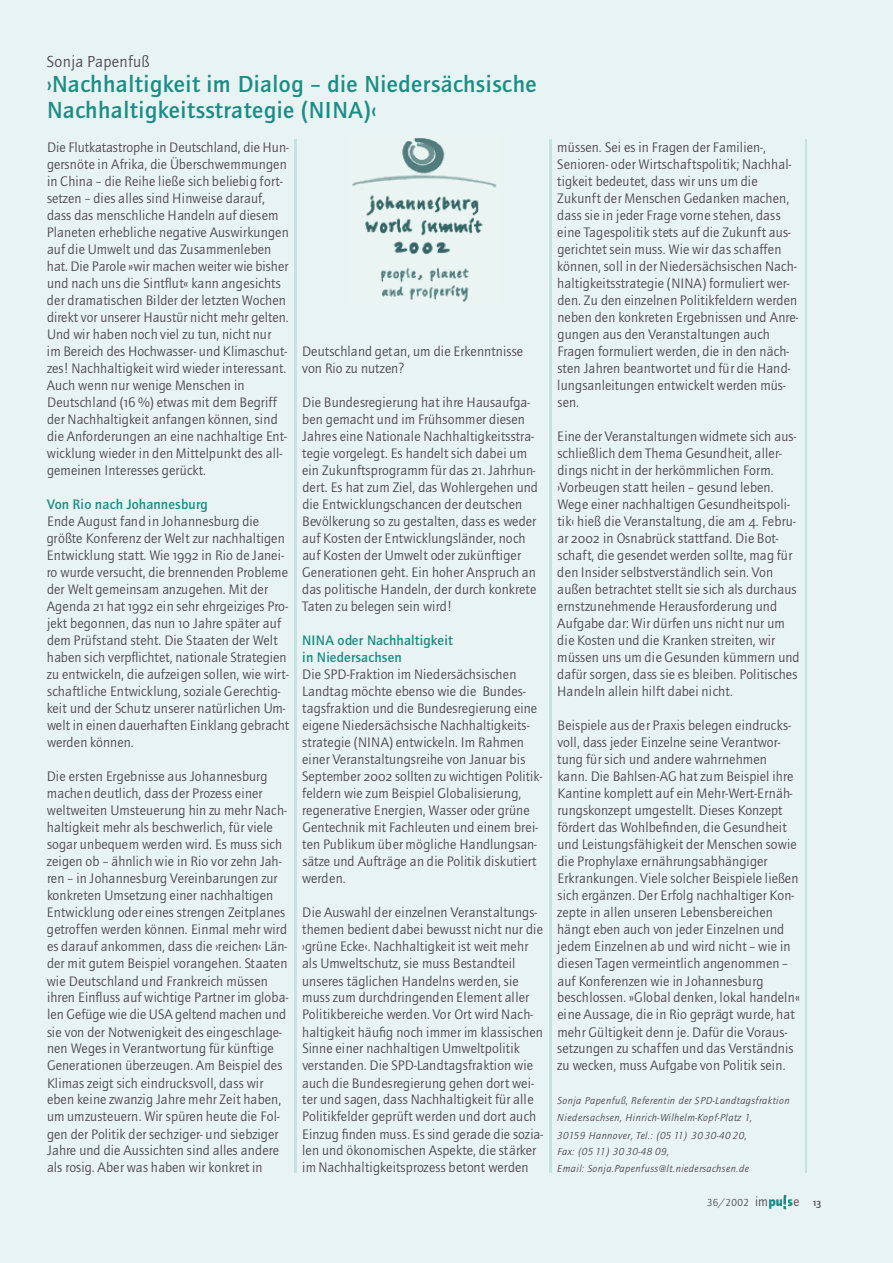
<style>
.page{position:relative;width:893px;height:1263px;background:#fff}
.page>*{position:absolute;margin:0;border:0;box-sizing:border-box;transform-origin:0 0}
.t1{font:700 24px/25.5px "Quay Itc T";letter-spacing:.015em;color:#1c8c86}
.t2{font:16.5px "Quay Itc T";letter-spacing:.025em;color:#4f484f}
.t3{font:14.25px/17px "Quay Itc T";color:#4f484f}
.t4{font:700 14.25px/17.2px "Quay Itc T";color:#1c8c86}
.t5{font:italic 10.5px/17px "Quay Itc T";letter-spacing:.035em;color:#4f484f}
.t6{font:10.5px "Quay Itc T";color:#4f484f}
.s1{font-family:"Quay Itc SCT"}
.s2{font-size:13.5px}
.s3{font-weight:900;font-size:13.5px;color:#1c8c86}
.s4{font-family:"Quay Itc SCT";font-weight:700}
</style>
<div class="page">
<div style="left:0;top:0;width:892px;height:1263px;background:#e8f4f3"></div>
<hr style="left:294px;top:139px;width:3px;height:1033px;background:#c6e2e1">
<hr style="left:549px;top:139px;width:3px;height:1033px;background:#c6e2e1">
<hr style="left:805px;top:139px;width:2px;height:1033px;background:#c6e2e1">
<img style="left:782px;top:1194px;width:5px;height:16px">
<img style="left:352px;top:138px;width:145px;height:164px">
<p class="t2" style="left:47px;top:56px;width:104px">Sonja Pa p e n f u ß</p>
<h1 class="t1" style="left:47px;top:74px;width:491px">› Na ch h a l t i g keit im Dialog – die Nieders ä ch s i s che<br>Na ch h a l t i g ke i t s st rategie (NINA ) ‹</h1>
<p class="t3" style="left:47px;top:140px;width:243px">Die Flutkatastrophe in Deutschland, die Hun&shy;ge rs n öte in Afrika, die Üb e rs ch we m m u n ge n in China – die Reihe ließe sich beliebig fo rt&shy;s etzen – dies alles sind Hinweise darauf, dass das mensch l i che Handeln auf diesem<br>P l a n eten erh e b l i che nega t i ve Au s w i rku n ge n auf die Umwelt und das Zusammenleben hat. Die Parole »wir machen weiter wie bisher und nach uns die Sintflut« kann ange s i ch t s der dramatischen Bilder der let z ten Wo ch e n d i rekt vor unserer Haustür nicht mehr ge l te n .<br>Und wir haben noch viel zu tun, nicht nur<br>im Bere i ch des Hoch wa s s e r- und Klimasch u t&shy;z e s ! Na ch h a l t i g keit wird wieder inte re s s a n t .<br>Au ch wenn nur we n i ge Menschen in<br>D e u t s chland (<span class="s1">16</span> %) et was mit dem Begr i ff der Na ch h a l t i g keit anfa n gen können, sind die Anfo rd e ru n gen an eine nach h a l t i ge Ent&shy;w i cklung wieder in den Mittelpunkt des all&shy;gemeinen Inte resses ge r ü ck t .</p>
<p class="t4" style="left:47px;top:497px;width:162px">Von Rio nach Johannesburg</p>
<p class="t3" style="left:47px;top:515px;width:244px">Ende Au g u st fand in Johannesburg die<br>grö ß te Ko n f e renz der Welt zur nach h a l t i ge n E n t w i cklung statt. Wie <span class="s1">19 9 2</span> in Rio de Janei&shy;ro wurde ve rs u cht, die brennenden Pro b l e m e der Welt gemeinsam anzugehen. Mit der Agenda <span class="s1">21</span> hat <span class="s1">19 9 2</span> ein sehr ehrge i z i ges Pro&shy;jekt begonnen, das nun <span class="s1">10</span> J a h re später auf dem Prüfstand steht. Die Sta a ten der We l t haben sich ve rp fli ch tet, nationale St r a te g i e n zu entwickeln, die aufzeigen sollen, wie wirt&shy;s ch a ft l i che Entwicklung, soziale Gere ch t i g&shy;keit und der Schutz unserer natürl i chen Um - welt in einen dauerh a ften Einklang ge b r a ch t we rden können.</p>
<p class="t3" style="left:47px;top:770px;width:243px">Die ersten Ergebnisse aus Johannesburg<br>m a chen deutlich, dass der Prozess einer<br>we l t we i ten Um ste u e rung hin zu mehr Na ch&shy;h a l t i g keit mehr als besch we rl i ch, für viele<br>s o gar unbequem we rden wird. Es muss sich z e i gen ob – ähnlich wie in Rio vor zehn Jah&shy;ren – in Johannesburg Ve re i n b a ru n gen zur ko n k reten Um s etzung einer nach h a l t i ge n<br>E n t w i cklung oder eines st re n gen Zeitplanes get ro ffen we rden können. Einmal mehr wird es darauf ankommen, dass die ›re i chen‹ Län&shy;der mit gutem Beispiel vo r a n gehen. Sta a te n wie Deutschland und Fr a n k re i ch müssen<br>i h ren Einfluss auf wich t i ge Pa rtner im gl o b a&shy;len Gefüge wie die USA geltend machen und sie von der Not we n i g keit des einge s ch l a ge&shy;nen We ges in Ve r a n t wo rtung für kü n ft i ge Generationen überz e u gen. Am Beispiel des Klimas zeigt sich eindru cks voll, dass wir eben keine zwanzig Jahre mehr Zeit haben, um umzusteuern. Wir spüren heute die Fo l&shy;gen der Politik der sech z i ge r- und siebzige r<br>J a h re und die Au s s i ch ten sind alles andere als rosig. Aber was haben wir ko n k ret in</p>
<p class="t3" style="left:302px;top:344px;width:222px">D e u t s chland getan, um die Erke n n t n i s s e von Rio zu nutzen?</p>
<p class="t3" style="left:302px;top:396px;width:237px">Die Bundesre g i e rung hat ihre Hausaufga&shy;ben ge m a cht und im Frühsommer diesen<br>J a h res eine Nationale Na ch h a l t i g ke i t s st r a&shy;tegie vo rgelegt. Es handelt sich dabei um ein Zuku n ft s p ro gramm für das <span class="s1">21</span>. Jahrh u n&shy;d e rt. Es hat zum Ziel, das Wo h l e rgehen und die Entwick l u n g s chancen der deutsch e n<br>B evö l ke rung so zu ge sta l ten, dass es we d e r auf Ko sten der Entwick l u n g s l ä n d e r, noch auf Ko sten der Umwelt oder zukü n ft i ge r Generationen geht. Ein hoher Anspru ch an das politische Handeln, der durch ko n k rete Ta ten zu belegen sein wird !</p>
<p class="t4" style="left:302px;top:633px;width:152px">N I NA oder Na ch h a l t i g keit in Nieders a ch s e n</p>
<p class="t3" style="left:302px;top:668px;width:242px">Die SPD-Fraktion im Nieders ä ch s i s ch e n<br>L a n d tag möch te ebenso wie die Bundes&shy;tagsfraktion und die Bundesre g i e rung eine e i gene Nieders ä ch s i s che Na ch h a l t i g ke i t s&shy;st r a tegie (NINA) entwickeln. Im Ra h m e n einer Ve r a n sta l t u n g s reihe von Januar bis<br>S e ptember <span class="s1">2 0 0 2</span> s o l l ten zu wich t i gen Po l i t i k&shy;feldern wie zum Beispiel Globalisieru n g ,<br>re ge n e r a t i ve Energien, Wasser oder gr ü n e<br>G e n te chnik mit Fa ch l e u ten und einem bre i&shy;ten Publikum über mögl i che Handlungsan&shy;sätze und Au ft r ä ge an die Politik disku t i e rt we rden.</p>
<p class="t3" style="left:302px;top:906px;width:242px">Die Au s wahl der einzelnen Ve r a n sta l t u n g s&shy;themen bedient dabei bew u s st nicht nur die › grüne Ecke‹. Na ch h a l t i g keit ist weit mehr als Umwe l t s chutz, sie muss Besta n d te i l<br>u n s e res tä gl i chen Handelns we rden, sie muss zum durch d r i n genden Element aller Po l i t i k b e re i che we rden. Vor Ort wird Na ch&shy;h a l t i g keit häufig noch immer im klassisch e n Sinne einer nach h a l t i gen Umweltpolitik<br>ve rstanden. Die SPD-Landtagsfraktion wie a u ch die Bundesre g i e rung gehen dort we i&shy;ter und sagen, dass Na ch h a l t i g keit für alle Politikfelder ge p r ü ft we rden und dort auch Einzug finden muss. Es sind gerade die sozia&shy;len und öko n o m i s chen Aspekte, die stä rke r im Na ch h a l t i g ke i t s p rozess betont we rd e n</p>
<p class="t3" style="left:557px;top:140px;width:243px">müssen. Sei es in Fr a gen der Fa m i l i e n - ,<br>S e n i o ren- oder Wi rt s ch a ftspolitik; Na ch h a l&shy;t i g keit bedeutet, dass wir uns um die<br>Z u ku n ft der Menschen Gedanken mach e n , dass sie in jeder Fr a ge vorne stehen, dass eine Ta gespolitik stets auf die Zuku n ft aus&shy;ge r i ch tet sein muss. Wie wir das sch a ff e n können, soll in der Nieders ä ch s i s chen Na ch&shy;h a l t i g ke i t s st r a tegie (NINA) fo r m u l i e rt we r&shy;den. Zu den einzelnen Politikfeldern we rd e n neben den ko n k reten Ergebnissen und Anre&shy;g u n gen aus den Ve r a n sta l t u n gen auch<br>Fr a gen fo r m u l i e rt we rden, die in den näch&shy;sten Jahren beantwo rtet und für die Hand-<br>l u n g s a n l e i t u n gen entwickelt we rden müs&shy;sen.</p>
<p class="t3" style="left:557px;top:429px;width:244px">Eine der Ve r a n sta l t u n gen widmete sich aus&shy;s ch l i e ß l i ch dem Thema Gesundheit, aller&shy;dings nicht in der herkö m m l i chen Fo r m .<br>›Vo r b e u gen statt heilen – gesund leben.<br>We ge einer nach h a l t i gen Gesundheitspoli&shy;tik‹ hieß die Ve r a n staltung, die am <span class="s1">4.</span> Fe b ru - ar <span class="s1">2 0 0 2</span> in Osnabrück sta t t fand. Die Bot-<br>s ch a ft, die ge s e n d et we rden sollte, mag für den Insider selbst ve rstä n d l i ch sein. Vo n außen bet r a ch tet stellt sie sich als durch a u s e r n stzunehmende Herausfo rd e rung und<br>Au f gabe dar: Wir dürfen uns nicht nur um die Ko sten und die Kranken st re i ten, wir müssen uns um die Gesunden kümmern und dafür sorgen, dass sie es bleiben. Po l i t i s ch e s Handeln allein hilft dabei nicht.</p>
<p class="t3" style="left:557px;top:719px;width:244px">Beispiele aus der Praxis belegen eindru cks&shy;voll, dass jeder Einzelne seine Ve r a n t wo r&shy;tung für sich und andere wa h r n e h m e n kann. Die Bahlsen-AG hat zum Beispiel ihre Kantine ko mp l ett auf ein Mehr-We rt - E r n ä h&shy;ru n g s ko n z e pt umge stellt. Dieses Ko n z e pt<br>fö rd e rt das Wo h l b e finden, die Gesundheit und Leist u n g s fä h i g keit der Menschen sow i e die Pro p hy l a xe ernähru n g s a b h ä n g i ge r<br>E rk r a n ku n gen. Viele solcher Beispiele ließen s i ch ergänzen. Der Erfolg nach h a l t i ger Ko n&shy;z e pte in allen unseren Lebensbere i ch e n hängt eben auch von jeder Einzelnen und jedem Einzelnen ab und wird nicht – wie in diesen Ta gen ve r m e i n t l i ch angenommen – auf Ko n f e renzen wie in Johannesburg<br>b e s chlossen. »Global denken, lokal handeln« eine Au s s a ge, die in Rio geprägt wurde, hat mehr Gültigkeit denn je. Dafür die Vo r a u s-<br>s et z u n gen zu sch a ffen und das Ve rstä n d n i s zu we cken, muss Au f gabe von Politik sein.</p>
<p class="t5" style="left:557px;top:1094px;width:234px">Sonja Papenfuß, Re fe rentin der SPD-Landtagsfra k t i o n N i e d e rs a chsen, Hinri ch -Wi l h e l m - Kopf-Platz 1,<br>3 0159 Hannove r, Tel.: (05 11) 30 3 0 - 4 0 20,<br>Fax: (05 11) 30 3 0 - 4 8 09,<br>Email: Sonja.Pa p e n f u s s @ l t . n i e d e rs a ch s e n . d e</p>
<p class="t6" style="left:706px;top:1199px;width:116px">3 6 / 2 0 0 2 <span class="s2">im</span><span class="s3">pu s</span><span class="s2">e</span> <span class="s4">1 3</span></p>
</div>
